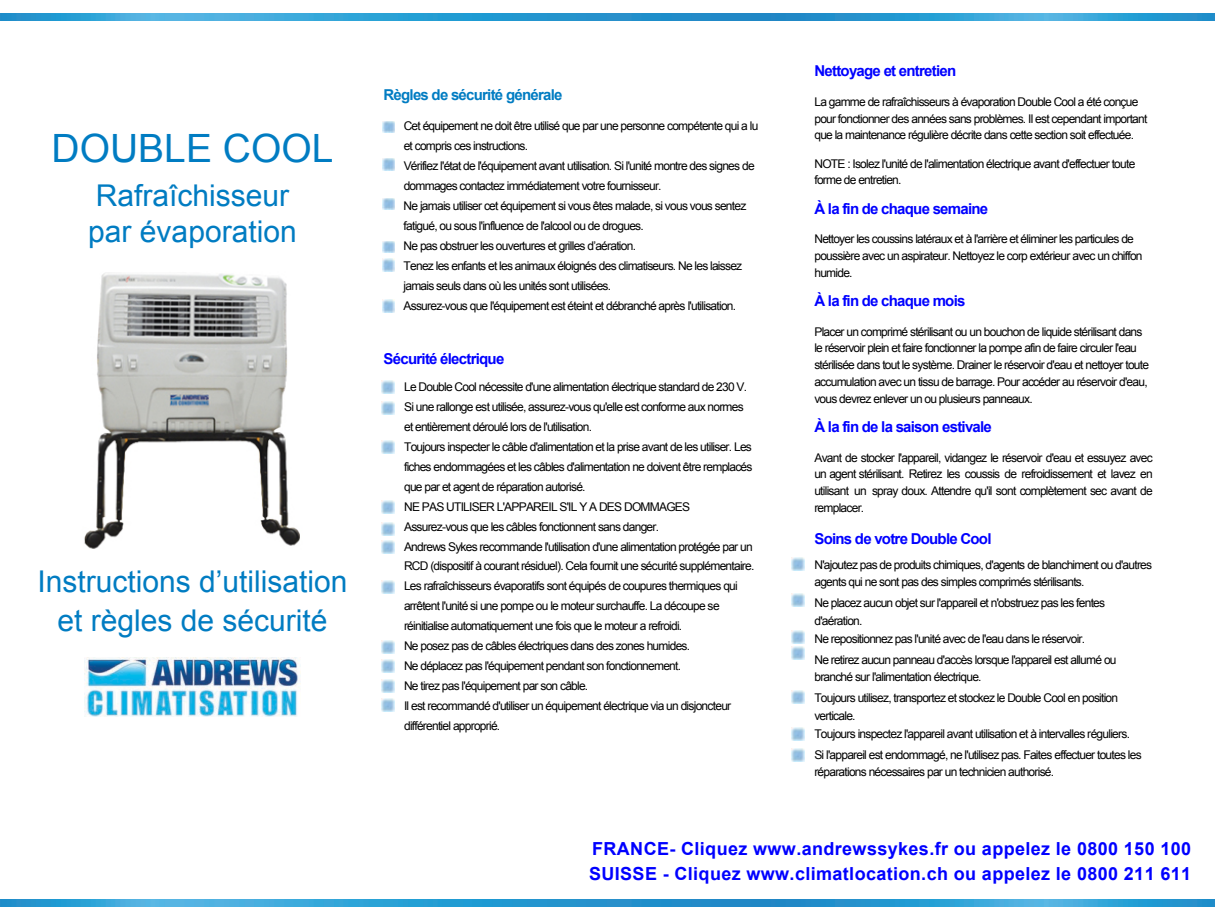
<style>
.page{position:relative;width:1215px;height:918px;background:#fff}
.page>*{position:absolute;margin:0;border:0;box-sizing:border-box;transform-origin:0 0}
.t1{font:39px "Arial";color:#007cc2}
.t2{font:30px/36px "Arial";color:#007cc2}
.t3{font:700 18px/25.2px "Arial";letter-spacing:.02em;color:#00f}
.t4{font:700 15px "Arial";letter-spacing:-.05em;color:#00f}
.t5{font:700 15px "Arial";letter-spacing:-.05em;color:#007cc2}
.t6{font:12px/20px "Arial";letter-spacing:-.065em;color:#000}
.t7{font:12px/20px "Arial";letter-spacing:-.065em;color:#000}
.s1{font-style:inherit}
</style>
<div class="page">
<img style="left:0;top:900px;width:1215px;height:6px">
<img style="left:0;top:14px;width:1215px;height:6px">
<img style="left:85px;top:658px;width:214px;height:59px">
<svg style="left:382px;top:380px;width:12px;height:13px"></svg>
<svg style="left:382px;top:401px;width:12px;height:13px"></svg>
<svg style="left:382px;top:441px;width:12px;height:13px"></svg>
<svg style="left:382px;top:501px;width:12px;height:13px"></svg>
<svg style="left:382px;top:523px;width:12px;height:30px"></svg>
<svg style="left:382px;top:580px;width:12px;height:13px"></svg>
<svg style="left:382px;top:640px;width:12px;height:13px"></svg>
<svg style="left:382px;top:660px;width:12px;height:13px"></svg>
<svg style="left:382px;top:679px;width:12px;height:13px"></svg>
<svg style="left:382px;top:699px;width:12px;height:13px"></svg>
<svg style="left:792px;top:558px;width:13px;height:13px"></svg>
<svg style="left:792px;top:593px;width:13px;height:13px"></svg>
<svg style="left:792px;top:630px;width:13px;height:30px"></svg>
<svg style="left:792px;top:690px;width:13px;height:13px"></svg>
<svg style="left:792px;top:749px;width:13px;height:13px"></svg>
<svg style="left:792px;top:728px;width:13px;height:13px"></svg>
<svg style="left:382px;top:121px;width:12px;height:12px"></svg>
<svg style="left:382px;top:198px;width:12px;height:12px"></svg>
<svg style="left:382px;top:241px;width:12px;height:12px"></svg>
<svg style="left:382px;top:259px;width:13px;height:13px"></svg>
<svg style="left:382px;top:299px;width:13px;height:13px"></svg>
<svg style="left:382px;top:159px;width:12px;height:11px"></svg>
<img style="left:84px;top:272px;width:216px;height:277px">
<h1 class="t1" style="left:52px;top:123px;width:283px">DOUBLE COOL</h1>
<h2 class="t2" style="left:88px;top:178px;width:210px">Rafraîchisseur par évaporation</h2>
<h2 class="t2" style="left:37px;top:562px;width:312px;line-height:39.2px;text-align:center">Instructions d’utilisation et règles de sécurité</h2>
<p class="t5" style="left:384px;top:85px;width:180px">Règles de sécurité générale</p>
<p class="t7" style="left:404px;top:115px;width:356px">Cet équipement ne doit être utilisé que par une personne compétente qui a lu et compris ces instructions.<br>Vérifiez l'état de l'équipement avant utilisation. Si l'unité montre des signes de dommages contactez immédiatement votre fournisseur.<br>Ne jamais utiliser cet équipement si vous êtes malade, si vous vous sentez fatigué, ou sous l'influence de l'alcool ou de drogues.<br>Ne pas obstruer les ouvertures et grilles d’aération.<br>Tenez les enfants et les animaux éloignés des <span class="s1">climatiseurs</span>. Ne les laissez jamais seuls dans où les unités sont utilisées.<br>Assurez-vous que l'équipement est éteint et débranché après l'utilisation.</p>
<p class="t4" style="left:384px;top:348px;width:122px">Sécurité électrique</p>
<p class="t6" style="left:404px;top:377px;width:352px">Le <span class="s1">Double Cool</span> nécessite d'une alimentation électrique standard de 230 V.<br>Si une rallonge est utilisée, assurez-vous qu'elle est conforme aux normes et entièrement déroulé lors de l'utilisation.<br>Toujours inspecter le câble d'alimentation et la prise avant de les utiliser. Les fiches endommagées et les câbles d'alimentation ne doivent être remplacés que par et agent de réparation autorisé.<br>NE PAS UTILISER L'APPAREIL S'IL Y A DES DOMMAGES Assurez-vous que les câbles fonctionnent sans danger.<br>Andrews Sykes recommande l'utilisation d'une alimentation protégée par un RCD (dispositif à courant résiduel). Cela fournit une sécurité supplémentaire.<br>Les rafraîchisseurs évaporatifs sont équipés de coupures thermiques qui arrêtent l'unité si une pompe ou le moteur surchauffe. La découpe se réinitialise automatiquement une fois que le moteur a refroidi.<br>Ne posez pas de câbles électriques dans des zones humides.<br>Ne déplacez pas l'équipement pendant son fonctionnement.<br>Ne tirez pas l'équipement par son câble.<br>Il est recommandé d'utiliser un équipement électrique via un disjoncteur différentiel approprié.</p>
<p class="t4" style="left:814px;top:61px;width:143px">Nettoyage et entretien</p>
<p class="t6" style="left:814px;top:93px;width:335px;line-height:16.8px">La gamme de rafraîchisseurs à évaporation <span class="s1">Double Cool</span> a été conçue pour fonctionner des années sans problèmes. Il est cependant important que la maintenance régulière décrite dans cette section soit effectuée.</p>
<p class="t6" style="left:814px;top:155px;width:322px;line-height:16.8px">NOTE : Isolez l'unité de l'alimentation électrique avant d'effectuer toute forme de entretien.</p>
<p class="t4" style="left:814px;top:198px;width:175px">À la fin de chaque semaine</p>
<p class="t6" style="left:814px;top:230px;width:330px;line-height:16.8px">Nettoyer les coussins latéraux et à l'arrière et éliminer les particules de poussière avec un aspirateur. Nettoyez le corp extérieur avec un chiffon humide.</p>
<p class="t4" style="left:814px;top:290px;width:153px">À la fin de chaque mois</p>
<p class="t6" style="left:814px;top:323px;width:336px;line-height:16.8px">Placer un comprimé stérilisant ou un bouchon de liquide stérilisant dans le réservoir plein et faire fonctionner la pompe afin de faire circuler l'eau stérilisée dans tout le système. Drainer le réservoir d'eau et nettoyer toute accumulation avec un tissu de barrage. Pour accéder au réservoir d'eau, vous devrez enlever un ou plusieurs panneaux.</p>
<p class="t4" style="left:814px;top:417px;width:179px">À la fin de la saison estivale</p>
<p class="t6" style="left:814px;top:449px;width:340px;line-height:16.8px;text-align:justify">Avant de stocker l'appareil, vidangez le réservoir d'eau et essuyez avec un agent stérilisant. Retirez les coussis de refroidissement et lavez en utilisant un spray doux. Attendre qu'il sont complètement sec avant de remplacer.</p>
<p class="t4" style="left:814px;top:528px;width:179px">Soins de votre <span class="s1">Double Cool</span></p>
<p class="t6" style="left:814px;top:557px;width:339px;line-height:16.8px">N'ajoutez pas de produits chimiques, d'agents de blanchiment ou d'autres agents qui ne sont pas des simples comprimés stérilisants.</p>
<p class="t6" style="left:814px;top:594px;width:292px;line-height:17.9px">Ne placez aucun objet sur l'appareil et n'obstruez pas les fentes d'aération.<br>Ne repositionnez pas l'unité avec de l'eau dans le réservoir.</p>
<p class="t6" style="left:814px;top:652px;width:304px;line-height:16.8px">Ne retirez aucun panneau d'accès lorsque l'appareil est allumé ou branché sur l'alimentation électrique.</p>
<p class="t6" style="left:814px;top:689px;width:317px;line-height:17.9px">Toujours utilisez, transportez et stockez le <span class="s1">Double Cool</span> en position verticale.<br>Toujours inspectez l'appareil avant utilisation et à intervalles réguliers.</p>
<p class="t6" style="left:814px;top:747px;width:329px;line-height:16.8px">Si l'appareil est endommagé, ne l'utilisez pas. Faites effectuer toutes les réparations nécessaires par un technicien authorisé.</p>
<h3 class="t3" style="left:589px;top:836px;width:604px">FRANCE- Cliquez www.andrewssykes.fr ou appelez le 0800 150 100<br>SUISSE - Cliquez www.climatlocation.ch ou appelez le 0800 211 611</h3>
</div>
